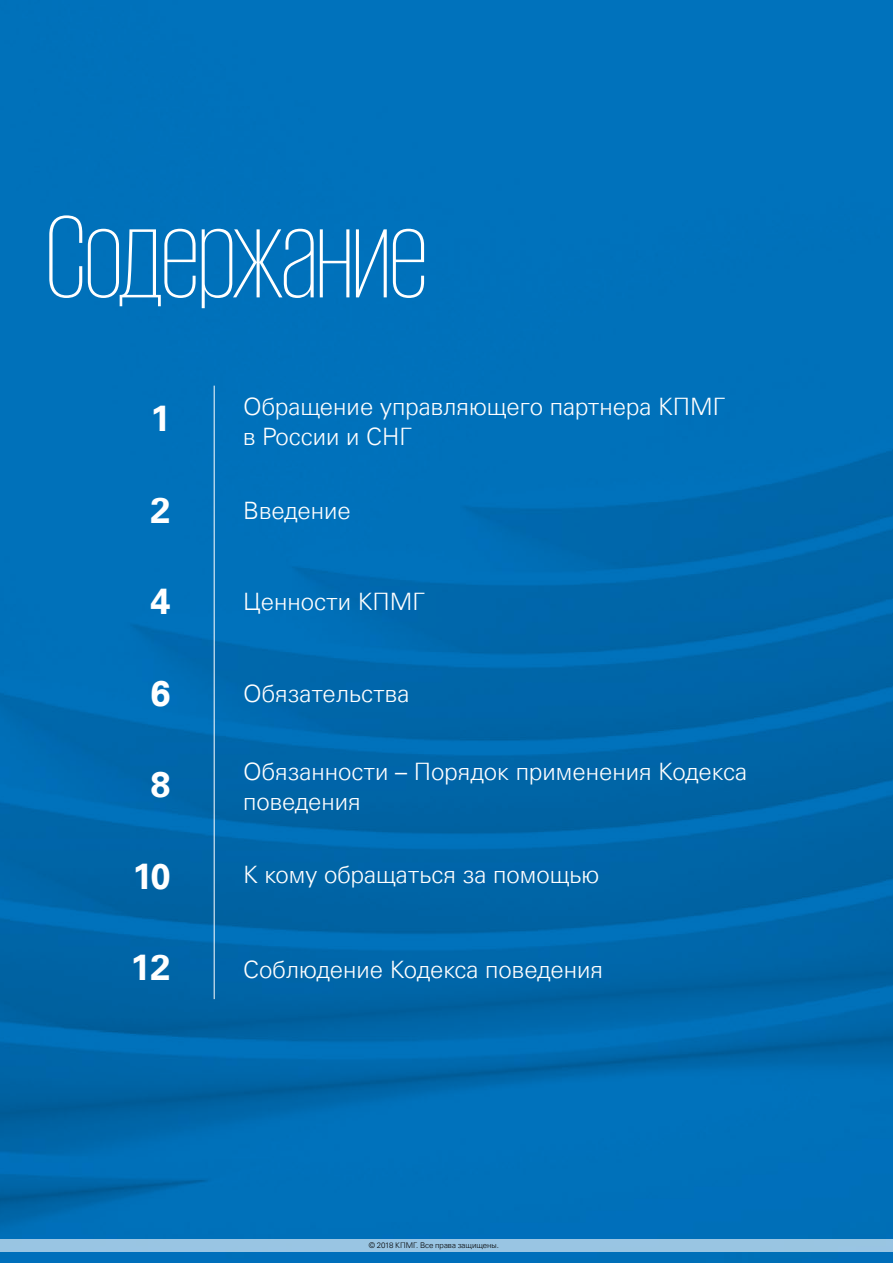
<style>
.page{position:relative;width:893px;height:1263px;background:#fff}
.page>*{position:absolute;margin:0;border:0;box-sizing:border-box;transform-origin:0 0}
.t1{font:200 120px "KPMG Cyrillic";letter-spacing:-.015em;color:#fff}
.t2{font:700 36px "Universfor KPMG";color:#fff}
.t3{font:300 24px/30px "Universfor KPMG";color:#fff}
.t4{font:300 7.8px "Universfor KPMG";color:#000}
</style>
<div class="page">
<img style="left:0;top:0;width:893px;height:1263px">
<hr style="left:214px;top:386px;width:1px;height:613px;background:#fff">
<div style="left:0;top:1239px;width:893px;height:13px;background:#99c5e3"></div>
<h1 class="t1" style="left:45px;top:200px;width:384px">Содержание</h1>
<h2 class="t2" style="left:150px;top:397px;width:22px">1</h2>
<p class="t3" style="left:243px;top:391px;width:485px">Обращение управляющего партнера КПМГ в России и СНГ</p>
<h2 class="t2" style="left:150px;top:488px;width:22px">2</h2>
<p class="t3" style="left:243px;top:495px;width:109px">Введение</p>
<h2 class="t2" style="left:150px;top:580px;width:22px">4</h2>
<p class="t3" style="left:243px;top:586px;width:184px">Ценности КПМГ</p>
<h2 class="t2" style="left:150px;top:671px;width:22px">6</h2>
<p class="t3" style="left:243px;top:678px;width:168px">Обязательства</p>
<h2 class="t2" style="left:150px;top:763px;width:22px">8</h2>
<p class="t3" style="left:243px;top:756px;width:505px">Обязанности – Порядок применения Кодекса поведения</p>
<h2 class="t2" style="left:133px;top:854px;width:39px">10</h2>
<p class="t3" style="left:243px;top:860px;width:358px">К кому обращаться за помощью</p>
<h2 class="t2" style="left:130px;top:946px;width:42px">12</h2>
<p class="t3" style="left:243px;top:954px;width:361px">Соблюдение Кодекса поведения</p>
<p class="t4" style="left:369px;top:1241px;width:132px">© 2018 КПМГ. Все права защищены.</p>
</div>
